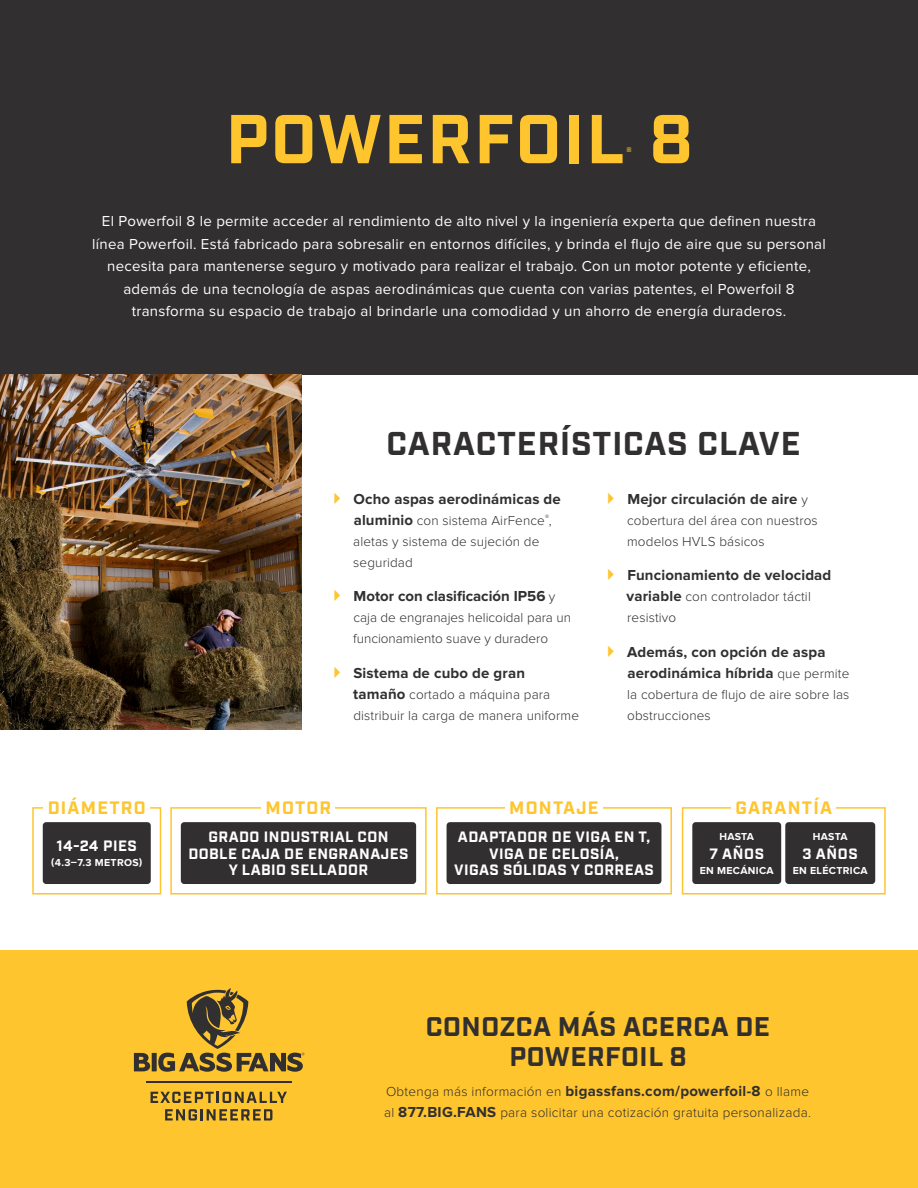
<style>
.page{position:relative;width:918px;height:1188px;background:#fff}
.page>*{position:absolute;margin:0;border:0;box-sizing:border-box;transform-origin:0 0}
.H2_RP{font:700 69px "Industry";letter-spacing:.03em;color:#fec52e}
.H3_RP{font:700 33px "Industry";letter-spacing:.03em;color:#312f30}
.H4_RP{font:700 27px/30px "Industry";letter-spacing:.02em;color:#312f30;text-align:center}
.t1{font:700 18px "Industry";letter-spacing:.07em;color:#fec52e}
.Intro_body_RP{font:15px/22.5px "Proxima Nova";letter-spacing:.02em;color:#fff;text-align:center}
.t2{font:700 15px/21px "Proxima Nova";letter-spacing:.01em;color:#312f30}
.Key_Feature_Lockup{font:700 15px/16.5px "Industry";letter-spacing:.03em;color:#fff;text-align:center}
.Cutsheet_Front_body{font:300 13.5px/21px "Proxima Nova";letter-spacing:.01em;color:#312f30}
.H2_RP-2{font:700 12.3px "Industry";color:#fec52e}
.Key_Feature_Lockup_S{font:700 10.5px "Proxima Nova";letter-spacing:.03em;color:#fff}
.s1{font-weight:700;font-size:15px}
.s2{font-weight:300;font-size:13.5px}
</style>
<div class="page">
<div style="left:0;top:0;width:918px;height:375px;background:#312f30"></div>
<div style="left:0;top:949px;width:918px;height:239px;background:#fec52e"></div>
<img style="left:0;top:375px;width:302px;height:354px">
<svg style="left:134px;top:988px;width:170px;height:84px"></svg>
<hr style="left:146px;top:1081px;width:146px;height:1px;background:#312f30">
<svg style="left:151px;top:1092px;width:136px;height:11px"></svg>
<svg style="left:165px;top:1109px;width:107px;height:11px"></svg>
<div style="left:43px;top:822px;width:108px;height:62px;background:#312f30;border-radius:3px"></div>
<div style="left:32px;top:807px;width:129px;height:88px;border:2px solid #fec52e"></div>
<div style="left:44px;top:800px;width:106px;height:14px;background:#fff"></div>
<div style="left:181px;top:822px;width:235px;height:62px;background:#312f30;border-radius:3px"></div>
<div style="left:170px;top:807px;width:257px;height:88px;border:2px solid #fec52e"></div>
<div style="left:262px;top:800px;width:73px;height:14px;background:#fff"></div>
<div style="left:692px;top:822px;width:89px;height:62px;background:#312f30;border-radius:3px"></div>
<div style="left:785px;top:822px;width:90px;height:62px;background:#312f30;border-radius:3px"></div>
<div style="left:682px;top:807px;width:204px;height:88px;border:2px solid #fec52e"></div>
<div style="left:732px;top:800px;width:104px;height:14px;background:#fff"></div>
<div style="left:447px;top:822px;width:214px;height:62px;background:#312f30;border-radius:3px"></div>
<div style="left:436px;top:807px;width:236px;height:88px;border:2px solid #fec52e"></div>
<div style="left:505px;top:800px;width:98px;height:14px;background:#fff"></div>
<p class="H2_RP" style="left:226px;top:98px;width:468px">POWERFOIL 8</p>
<p class="H2_RP-2" style="left:626px;top:145px;width:7px">®</p>
<p class="Intro_body_RP" style="left:92px;top:210px;width:735px">El Powerfoil 8 le permite acceder al rendimiento de alto nivel y la ingeniería experta que definen nuestra línea Powerfoil. Está fabricado para sobresalir en entornos difíciles, y brinda el flujo de aire que su personal necesita para mantenerse seguro y motivado para realizar el trabajo. Con un motor potente y eficiente, además de una tecnología de aspas aerodinámicas que cuenta con varias patentes, el Powerfoil 8 transforma su espacio de trabajo al brindarle una comodidad y un ahorro de energía duraderos.</p>
<p class="H3_RP" style="left:386px;top:424px;width:416px">CARACTERÍSTICAS CLAVE</p>
<p class="t1" style="left:48px;top:797px;width:100px">DIÁMETRO</p>
<p class="Key_Feature_Lockup" style="left:56px;top:838px;width:82px">14-24 PIES</p>
<p class="Key_Feature_Lockup_S" style="left:51px;top:857px;width:92px">(4.3–7.3 METROS)</p>
<p class="t2" style="left:354px;top:488px;width:209px">Ocho aspas aerodinámicas de</p>
<p class="Cutsheet_Front_body" style="left:353px;top:510px;width:200px"><span class="s1">aluminio</span> con sistema AirFence<sup>®</sup>, aletas y sistema de sujeción de seguridad</p>
<p class="t2" style="left:354px;top:586px;width:203px">Motor con clasificación IP56 <span class="s2">y</span></p>
<p class="Cutsheet_Front_body" style="left:353px;top:607px;width:219px">caja de engranajes helicoidal para un funcionamiento suave y duradero</p>
<p class="t2" style="left:353px;top:662px;width:173px">Sistema de cubo de gran</p>
<p class="Cutsheet_Front_body" style="left:353px;top:684px;width:227px"><span class="s1">tamaño</span> cortado a máquina para distribuir la carga de manera uniforme</p>
<p class="t2" style="left:627px;top:488px;width:182px">Mejor circulación de aire <span class="s2">y</span></p>
<p class="Cutsheet_Front_body" style="left:627px;top:510px;width:192px">cobertura del área con nuestros modelos HVLS básicos</p>
<p class="t2" style="left:627px;top:565px;width:205px">Funcionamiento de velocidad</p>
<p class="Cutsheet_Front_body" style="left:627px;top:586px;width:186px"><span class="s1">variable</span> con controlador táctil resistivo</p>
<p class="t2" style="left:627px;top:641px;width:224px">Además, con opción de aspa aerodinámica híbrida <span class="s2">que permite</span></p>
<p class="Cutsheet_Front_body" style="left:627px;top:684px;width:224px">la cobertura de flujo de aire sobre las obstrucciones</p>
<p class="t1" style="left:266px;top:797px;width:67px">MOTOR</p>
<p class="t1" style="left:509px;top:797px;width:91px">MONTAJE</p>
<p class="t1" style="left:736px;top:797px;width:98px">GARANTÍA</p>
<p class="Key_Feature_Lockup" style="left:188px;top:829px;width:222px">GRADO INDUSTRIAL CON<br>DOBLE CAJA DE ENGRANAJES<br>Y LABIO SELLADOR</p>
<p class="Key_Feature_Lockup" style="left:454px;top:829px;width:201px">ADAPTADOR DE VIGA EN T,<br>VIGA DE CELOSÍA,<br>VIGAS SÓLIDAS Y CORREAS</p>
<p class="Key_Feature_Lockup_S" style="left:719px;top:831px;width:36px">HASTA</p>
<p class="Key_Feature_Lockup" style="left:709px;top:846px;width:56px">7 AÑOS</p>
<p class="Key_Feature_Lockup_S" style="left:700px;top:865px;width:75px">EN MECÁNICA</p>
<p class="Key_Feature_Lockup_S" style="left:813px;top:831px;width:36px">HASTA</p>
<p class="Key_Feature_Lockup" style="left:803px;top:846px;width:57px">3 AÑOS</p>
<p class="Key_Feature_Lockup_S" style="left:793px;top:865px;width:76px">EN ELÉCTRICA</p>
<p class="H4_RP" style="left:426px;top:1013px;width:346px">CONOZCA MÁS ACERCA DE<br>POWERFOIL 8</p>
<p class="Cutsheet_Front_body" style="left:384px;top:1081px;width:428px">Obtenga más información en <span class="s1">bigassfans.com/powerfoil-8</span> o llame al <span class="s1">877.BIG.FANS</span> para solicitar una cotización gratuita personalizada.</p>
</div>
